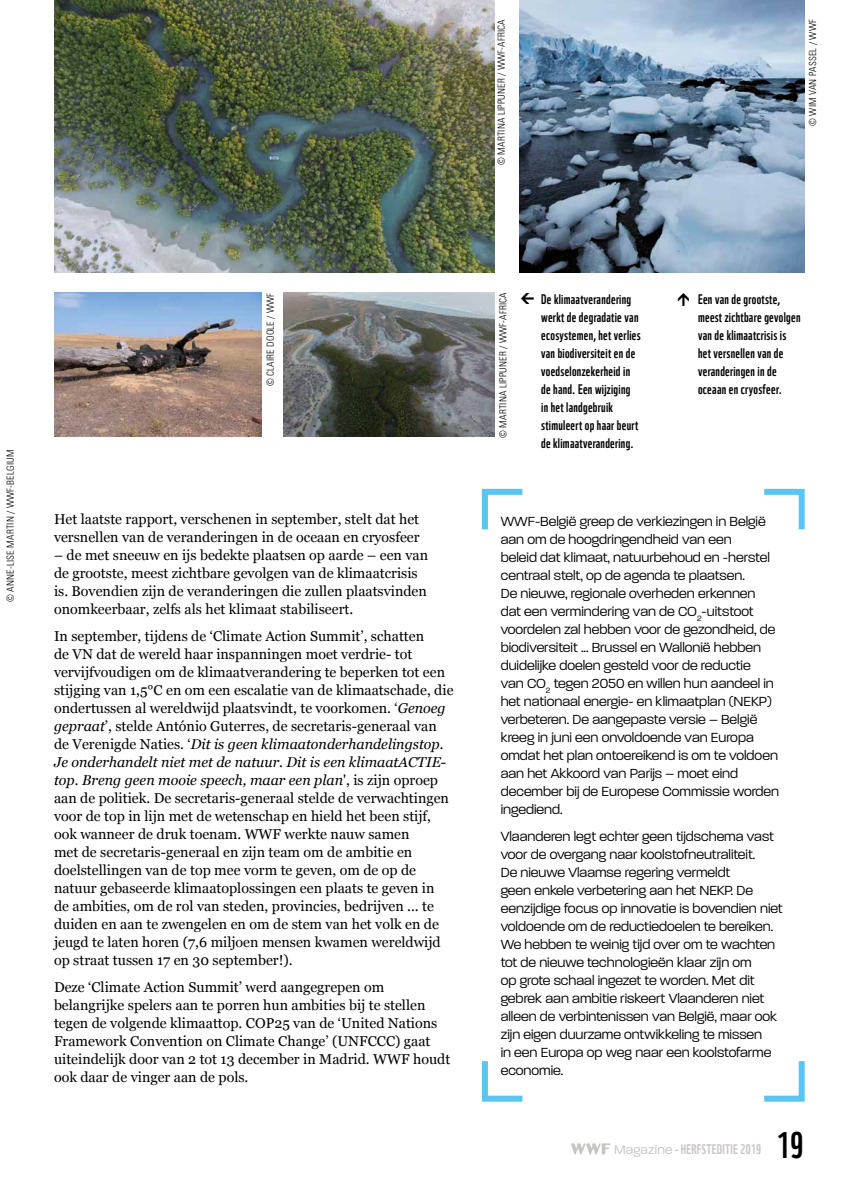
<style>
.page{position:relative;width:859px;height:1191px;background:#fff}
.page>*{position:absolute;margin:0;border:0;box-sizing:border-box;transform-origin:0 0}
.t1{font:36px "WWF";color:#000}
.BT{font:14.25px/18px "Georgia";color:#000}
.Encadré_ALT{font:300 14.25px/18px "Paralucent";color:#000}
.t2{font:13.5px/18px "WWF";letter-spacing:.02em;color:#000}
.t3{font:13.5px "WWF";letter-spacing:.02em;color:#c7c4c3}
.Credit{font:300 condensed 9.75px "Univers LT Std";letter-spacing:.02em;color:#000}
.s1{font-style:italic}
.s2{font-family:"Paralucent";font-weight:300}
</style>
<div class="page">
<img style="left:54px;top:0;width:440px;height:272px">
<img style="left:54px;top:292px;width:207px;height:144px">
<img style="left:520px;top:0;width:285px;height:272px">
<img style="left:284px;top:292px;width:210px;height:144px">
<svg style="left:482px;top:488px;width:323px;height:614px"></svg>
<svg style="left:571px;top:1143px;width:39px;height:11px"></svg>
<p class="Credit" style="left:496px;top:165px;width:147px;rotate:-90deg">© MARTINA LIPPUNER / WWF-AFRICA</p>
<p class="Credit" style="left:807px;top:126px;width:108px;rotate:-90deg">© WIM VAN PASSEL / WWF</p>
<p class="Credit" style="left:5px;top:602px;width:153px;rotate:-90deg">© ANNE-LISE MARTIN / WWF-BELGIUM</p>
<p class="Credit" style="left:264px;top:386px;width:95px;rotate:-90deg">© CLAIRE DOOLE / WWF</p>
<p class="BT" style="left:54px;top:510px;width:367px">Het laatste rapport, verschenen in september, stelt dat het versnellen van de veranderingen in de oceaan en cryosfeer</p>
<p class="BT" style="left:54px;top:546px;width:376px">– de met sneeuw en ijs bedekte plaatsen op aarde – een van de grootste, meest zichtbare gevolgen van de klimaatcrisis is. Bovendien zijn de veranderingen die zullen plaatsvinden onomkeerbaar, zelfs als het klimaat stabiliseert.</p>
<p class="BT" style="left:54px;top:626px;width:401px">In september, tijdens de ‘Climate Action Summit’, schatten<br>de VN dat de wereld haar inspanningen moet verdrie- tot vervijfvoudigen om de klimaatverandering te beperken tot een stijging van 1,5°C en om een escalatie van de klimaatschade, die ondertussen al wereldwijd plaatsvindt, te voorkomen. ‘<span class="s1">Genoeg gepraat</span>’, stelde António Guterres, de secretaris-generaal van de Verenigde Naties. ‘<span class="s1">Dit is geen klimaatonderhandelingstop.<br>Je onderhandelt niet met de natuur. Dit is een klimaatACTIE&shy;top. Breng geen mooie speech, maar een plan</span>', is zijn oproep aan de politiek. De secretaris-generaal stelde de verwachtingen voor de top in lijn met de wetenschap en hield het been stijf, ook wanneer de druk toenam. WWF werkte nauw samen<br>met de secretaris-generaal en zijn team om de ambitie en doelstellingen van de top mee vorm te geven, om de op de natuur gebaseerde klimaatoplossingen een plaats te geven in<br>de ambities, om de rol van steden, provincies, bedrijven ... te duiden en aan te zwengelen en om de stem van het volk en de jeugd te laten horen (7,6 miljoen mensen kwamen wereldwijd op straat tussen 17 en 30 september!).</p>
<p class="BT" style="left:54px;top:977px;width:398px">Deze ‘Climate Action Summit’ werd aangegrepen om belangrijke spelers aan te porren hun ambities bij te stellen tegen de volgende klimaattop. COP25 van de ‘United Nations Framework Convention on Climate Change’ (UNFCCC) gaat uiteindelijk door van 2 tot 13 december in Madrid. WWF houdt ook daar de vinger aan de pols.</p>
<p class="Credit" style="left:497px;top:438px;width:147px;rotate:-90deg">© MARTINA LIPPUNER / WWF-AFRICA</p>
<p class="t2" style="left:698px;top:289px;width:104px">Een van de grootste, meest zichtbare gevolgen van de klimaatcrisis is het versnellen van de veranderingen in de oceaan en cryosfeer.</p>
<p class="t2" style="left:541px;top:289px;width:101px">De klimaatverandering werkt de degradatie van ecosystemen, het verlies van biodiversiteit en de voedselonzekerheid in de hand. Een wijziging in het landgebruik stimuleert op haar beurt de klimaatverandering.</p>
<p class="Encadré_ALT" style="left:501px;top:512px;width:280px">WWF-België greep de verkiezingen in België aan om de hoogdringendheid van een<br>beleid dat klimaat, natuurbehoud en -herstel centraal stelt, op de agenda te plaatsen.<br>De nieuwe, regionale overheden erkennen dat een vermindering van de CO<sub>2</sub>-uitstoot voordelen zal hebben voor de gezondheid, de biodiversiteit ... Brussel en Wallonië hebben duidelijke doelen gesteld voor de reductie<br>van CO<sub>2</sub> tegen 2050 en willen hun aandeel in het nationaal energie- en klimaatplan (NEKP) verbeteren. De aangepaste versie – België kreeg in juni een onvoldoende van Europa omdat het plan ontoereikend is om te voldoen aan het Akkoord van Parijs – moet eind december bij de Europese Commissie worden ingediend.</p>
<p class="Encadré_ALT" style="left:501px;top:827px;width:283px">Vlaanderen legt echter geen tijdschema vast voor de overgang naar koolstofneutraliteit.<br>De nieuwe Vlaamse regering vermeldt<br>geen enkele verbetering aan het NEKP. De eenzijdige focus op innovatie is bovendien niet voldoende om de reductiedoelen te bereiken.<br>We hebben te weinig tijd over om te wachten tot de nieuwe technologieën klaar zijn om<br>op grote schaal ingezet te worden. Met dit gebrek aan ambitie riskeert Vlaanderen niet alleen de verbintenissen van België, maar ook zijn eigen duurzame ontwikkeling te missen<br>in een Europa op weg naar een koolstofarme economie.</p>
<p class="t3" style="left:614px;top:1139px;width:149px"><span class="s2">Magazine</span> - HERFSTEDITIE 2019</p>
<h1 class="t1" style="left:777px;top:1117px;width:28px">19</h1>
</div>
